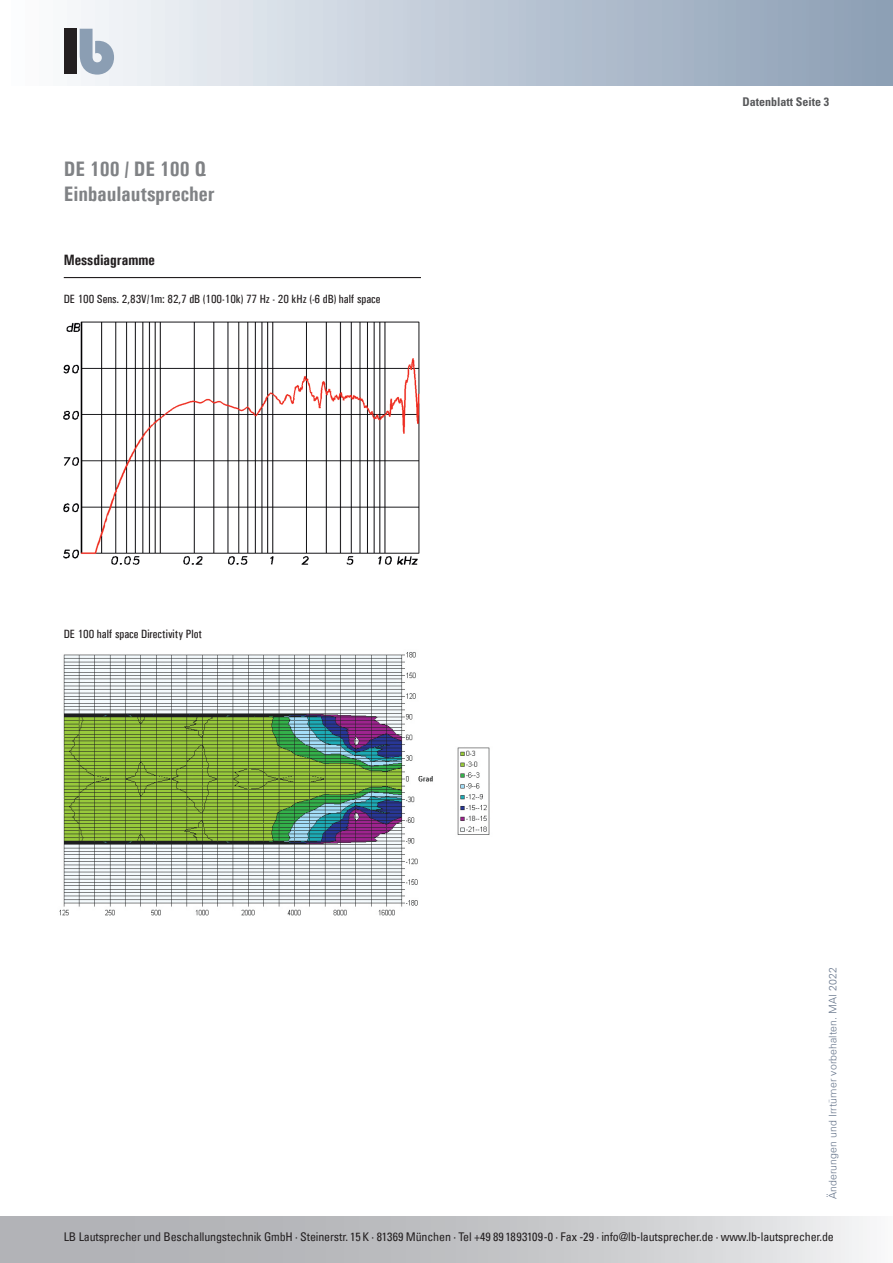
<style>
.page{position:relative;width:893px;height:1263px;background:#fff}
.page>*{position:absolute;margin:0;border:0;box-sizing:border-box;transform-origin:0 0}
.t1{font:700 condensed 21px/25.2px "Univers";color:#808285}
.t2{font:700 condensed 15px "Univers";color:#231f20}
.t3{font:condensed 12px "Univers Com 57";letter-spacing:-.01em;color:#231f20}
.t4{font:500 condensed 12px "Univers";color:#231f20}
.t5{font:700 condensed 12px "Univers LT Std";color:#57585a}
.t6{font:300 10.5px "Univers Com 45";letter-spacing:.01em;color:#65748a}
</style>
<div class="page">
<div style="left:0;top:0;width:893px;height:85px;background:linear-gradient(to right,#fdfeff,#8a9db4)"></div>
<div style="left:64px;top:29px;width:13px;height:45px;background:#231f20"></div>
<svg style="left:80px;top:29px;width:34px;height:46px"></svg>
<svg style="left:0;top:1216px;width:867px;height:47px;background:#c4c5c8"></svg>
<img style="left:59px;top:652px;width:374px;height:263px">
<hr style="left:64px;top:277px;width:357px;height:1px;background:#231f20">
<img style="left:64px;top:322px;width:356px;height:242px">
<img style="left:457px;top:747px;width:33px;height:88px">
<h1 class="t1" style="left:64px;top:156px;width:152px">DE 100 / DE 100 Q<br>Einbaulautsprecher</h1>
<p class="t2" style="left:64px;top:251px;width:92px">Messdiagramme</p>
<p class="t4" style="left:64px;top:292px;width:318px">DE 100 Sens. 2,83V/1m: 82,7 dB (100-10k) 77 Hz - 20 kHz (-6 dB) half space</p>
<p class="t4" style="left:64px;top:627px;width:140px">DE 100 half space Directivity Plot</p>
<p class="t5" style="left:742px;top:95px;width:88px">Datenblatt Seite 3</p>
<p class="t6" style="left:826px;top:1199px;width:234px;rotate:-90deg">Änderungen und Irrtümer vorbehalten. MAI 2022</p>
<p class="t3" style="left:64px;top:1229px;width:772px">LB Lautsprecher und Beschallungstechnik GmbH · Steinerstr. 15 K · 81369 München · Tel +49 89 1893109-0 · Fax -29 · info@lb-lautsprecher.de · www.lb-lautsprecher.de</p>
</div>
